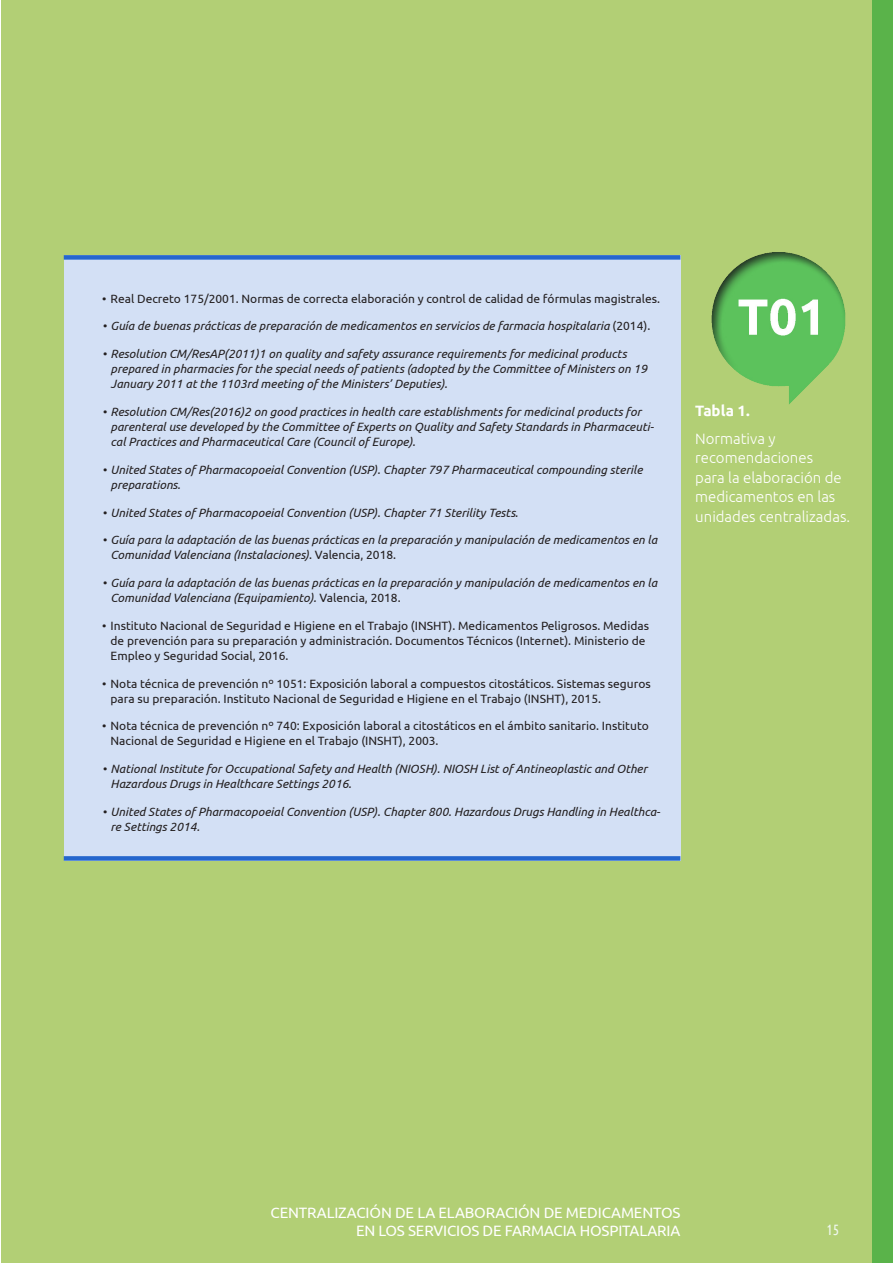
<style>
.page{position:relative;width:893px;height:1263px;background:#fff}
.page>*{position:absolute;margin:0;border:0;box-sizing:border-box;transform-origin:0 0}
.Titol_figura{font:300 15px/19.5px "Ubuntu";color:#fff}
.t1{font:15px/18px "Ubuntu";letter-spacing:-.01em;color:#fff;text-align:right}
.Titol_figura-2{font:700 15px "Ubuntu";color:#fff}
.t2{font:15px "Ubuntu Condensed";color:#eef7ed}
.t3{font:italic 12px/15px "Ubuntu";color:#231f20}
.t4{font:12px/15px "Ubuntu";color:#231f20}
.s1{font-style:normal}
</style>
<div class="page">
<div style="left:1px;top:0;width:892px;height:1263px;background:#b2cf75"></div>
<div style="left:872px;top:0;width:21px;height:1263px;background:#5ab34a"></div>
<img style="left:680px;top:252px;width:166px;height:186px">
<div style="left:64px;top:255px;width:616px;height:606px;background:#d3e0f5"></div>
<div style="left:64px;top:856px;width:616px;height:5px;background:#2466cd"></div>
<div style="left:64px;top:255px;width:616px;height:5px;background:#2466cd"></div>
<p class="t4" style="left:102px;top:291px;width:560px">• Real Decreto 175/2001. Normas de correcta elaboración y control de calidad de fórmulas magistrales.</p>
<p class="t3" style="left:102px;top:318px;width:550px">• Guía de buenas prácticas de preparación de medicamentos en servicios de farmacia hospitalaria <span class="s1">(2014).</span></p>
<p class="t3" style="left:111px;top:346px;width:538px;text-indent:-9px">• Resolution CM/ResAP(2011)1 on quality and safety assurance requirements for medicinal products prepared in pharmacies for the special needs of patients (adopted by the Committee of Ministers on 19<br>January 2011 at the 1103rd meeting of the Ministers’ Deputies).</p>
<p class="t3" style="left:111px;top:404px;width:545px;text-indent:-9px">• Resolution CM/Res(2016)2 on good practices in health care establishments for medicinal products for parenteral use developed by the Committee of Experts on Quality and Safety Standards in Pharmaceuti&shy;cal Practices and Pharmaceutical Care (Council of Europe).</p>
<p class="t3" style="left:111px;top:462px;width:533px;text-indent:-9px">• United States of Pharmacopoeial Convention (USP). Chapter 797 Pharmaceutical compounding sterile preparations.</p>
<p class="t3" style="left:102px;top:504px;width:418px">• United States of Pharmacopoeial Convention (USP). Chapter 71 Sterility Tests.</p>
<p class="t3" style="left:111px;top:532px;width:548px;text-indent:-9px">• Guía para la adaptación de las buenas prácticas en la preparación y manipulación de medicamentos en la<br>Comunidad Valenciana (Instalaciones)<span class="s1">. Valencia, 2018.</span></p>
<p class="t3" style="left:111px;top:575px;width:548px;text-indent:-9px">• Guía para la adaptación de las buenas prácticas en la preparación y manipulación de medicamentos en la<br>Comunidad Valenciana (Equipamiento). <span class="s1">Valencia, 2018.</span></p>
<p class="t4" style="left:111px;top:618px;width:540px;text-indent:-9px">• Instituto Nacional de Seguridad e Higiene en el Trabajo (INSHT). Medicamentos Peligrosos. Medidas de prevención para su preparación y administración. Documentos Técnicos (Internet). Ministerio de<br>Empleo y Seguridad Social, 2016.</p>
<p class="t4" style="left:111px;top:675px;width:542px;text-indent:-9px">• Nota técnica de prevención nº 1051: Exposición laboral a compuestos citostáticos. Sistemas seguros para su preparación. Instituto Nacional de Seguridad e Higiene en el Trabajo (INSHT), 2015.</p>
<p class="t4" style="left:111px;top:718px;width:540px;text-indent:-9px">• Nota técnica de prevención nº 740: Exposición laboral a citostáticos en el ámbito sanitario. Instituto<br>Nacional de Seguridad e Higiene en el Trabajo (INSHT), 2003.</p>
<p class="t3" style="left:111px;top:761px;width:538px;text-indent:-9px">• National Institute for Occupational Safety and Health (NIOSH). NIOSH List of Antineoplastic and Other<br>Hazardous Drugs in Healthcare Settings 2016.</p>
<p class="t3" style="left:111px;top:804px;width:551px;text-indent:-9px">• United States of Pharmacopoeial Convention (USP). Chapter 800. Hazardous Drugs Handling in Healthca&shy;re Settings 2014.</p>
<p class="Titol_figura-2" style="left:695px;top:401px;width:56px">Tabla 1.</p>
<p class="Titol_figura" style="left:695px;top:428px;width:156px">Normativa y recomendaciones<br>para la elaboración de medicamentos en las unidades centralizadas.</p>
<p class="t1" style="left:271px;top:1204px;width:411px">CENTRALIZACIÓN DE LA ELABORACIÓN DE MEDICAMENTOS<br>EN LOS SERVICIOS DE FARMACIA HOSPITALARIA</p>
<p class="t2" style="left:826px;top:1221px;width:14px">15</p>
</div>
